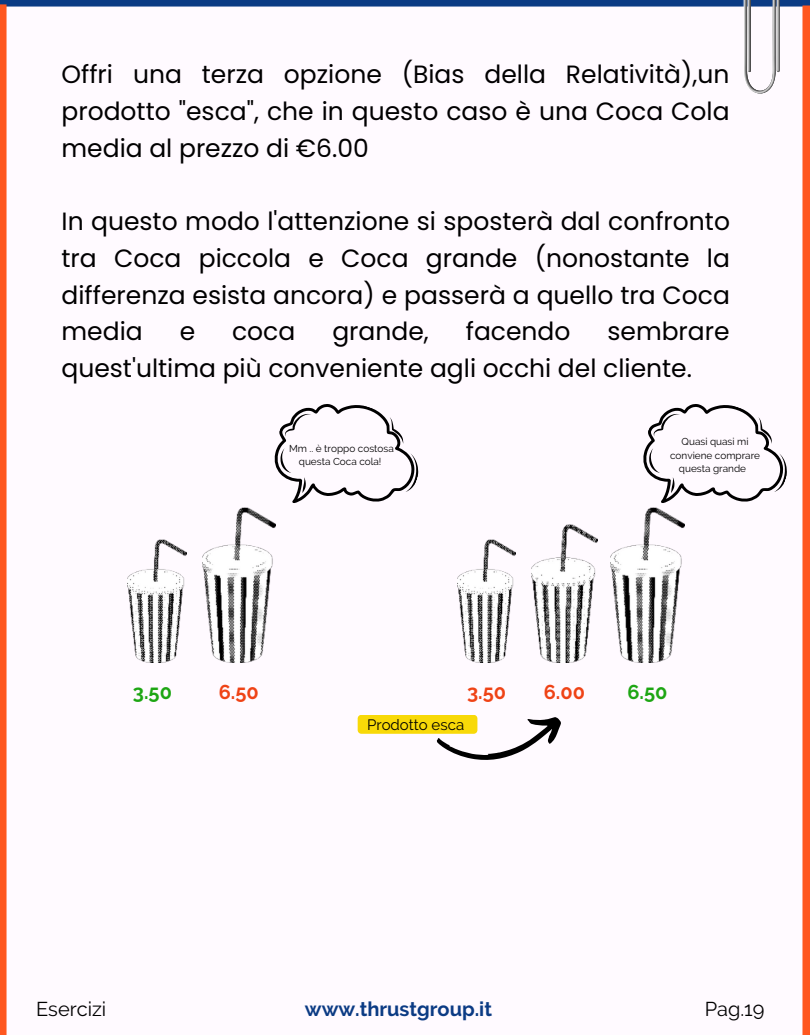
<style>
.page{position:relative;width:810px;height:1035px;background:#fffaff}
.page>*{position:absolute;margin:0;border:0;box-sizing:border-box;transform-origin:0 0}
.t1{font:25px/36.8px "Poppins";color:#000;text-align:justify}
.t2{font:700 20px "Raleway";color:#0b3b84}
.t3{font:20px "Raleway";color:#000}
.t4{font:700 20px "Raleway";color:#ef4316}
.t5{font:700 20px "Raleway";color:#1ea614}
.t6{font:15px "Raleway";color:#000}
.t7{font:10px/13.5px "Raleway";color:#000;text-align:center}
</style>
<div class="page">
<div style="left:0;top:0;width:810px;height:7px;background:#0b3b84"></div>
<div style="left:0;top:4px;width:7px;height:1031px;background:#ff571f"></div>
<img style="left:741px;top:0;width:39px;height:94px">
<div style="left:802px;top:6px;width:8px;height:1029px;background:#ff571f"></div>
<img style="left:128px;top:539px;width:58px;height:123px">
<img style="left:202px;top:508px;width:71px;height:154px">
<img style="left:457px;top:539px;width:59px;height:123px">
<img style="left:611px;top:537px;width:71px;height:125px">
<img style="left:532px;top:524px;width:66px;height:138px">
<svg style="left:259px;top:404px;width:160px;height:133px"></svg>
<svg style="left:643px;top:404px;width:144px;height:133px"></svg>
<svg style="left:358px;top:715px;width:203px;height:45px"></svg>
<p class="t1" style="left:62px;top:56px;width:670px">Offri una terza opzione (Bias della Relatività),un prodotto "esca", che in questo caso è una Coca Cola media al prezzo di €6.00</p>
<p class="t1" style="left:62px;top:203px;width:670px">In questo modo l'attenzione si sposterà dal confronto tra Coca piccola e Coca grande (nonostante la differenza esista ancora) e passerà a quello tra Coca media</p>
<p class="t1" style="left:180px;top:313px;width:17px">e</p>
<p class="t1" style="left:232px;top:313px;width:65px">coca</p>
<p class="t1" style="left:332px;top:313px;width:98px">grande,</p>
<p class="t1" style="left:466px;top:313px;width:106px">facendo</p>
<p class="t1" style="left:62px;top:313px;width:670px;text-indent:546px">sembrare quest'ultima più conveniente agli occhi del cliente.</p>
<p class="t7" style="left:289px;top:442px;width:106px">Mm .. è troppo costosa questa Coca cola!</p>
<p class="t7" style="left:670px;top:435px;width:92px">Quasi quasi mi conviene comprare questa grande</p>
<p class="t5" style="left:133px;top:680px;width:41px">3.50</p>
<p class="t4" style="left:219px;top:680px;width:41px">6.50</p>
<p class="t4" style="left:467px;top:680px;width:41px">3.50</p>
<p class="t4" style="left:544px;top:680px;width:43px">6.00</p>
<p class="t5" style="left:627px;top:680px;width:41px">6.50</p>
<p class="t6" style="left:367px;top:716px;width:99px">Prodotto esca</p>
<p class="t3" style="left:36px;top:997px;width:72px">Esercizi</p>
<p class="t2" style="left:305px;top:997px;width:189px">www.thrustgroup.it</p>
<p class="t3" style="left:705px;top:997px;width:61px">Pag.19</p>
</div>
